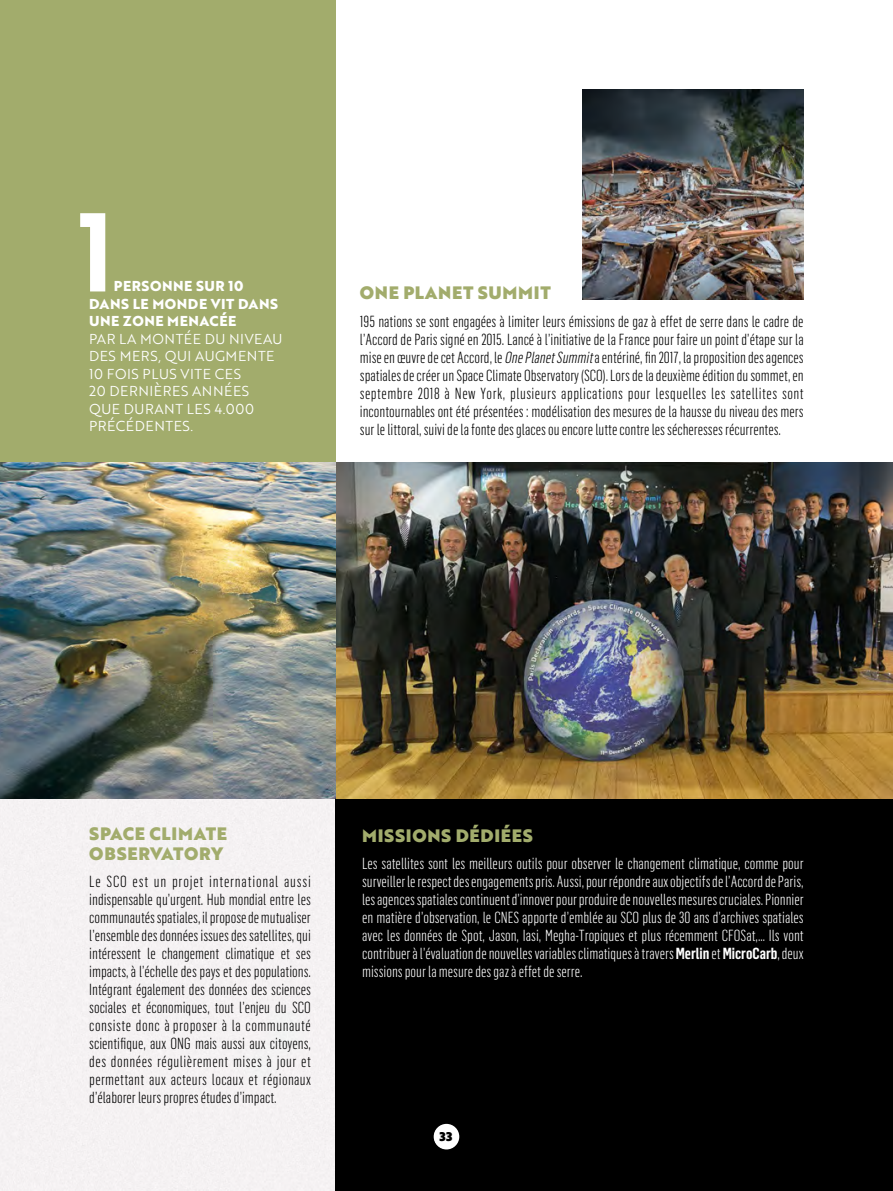
<style>
.page{position:relative;width:893px;height:1191px;background:#fff}
.page>*{position:absolute;margin:0;border:0;box-sizing:border-box;transform-origin:0 0}
.t1{font:105px "Sifonn Basic";color:#fff}
.t2{font:17.5px/19.2px "Brother 1816 Black";letter-spacing:.04em;color:#a2ac6c}
.t3{font:300 15.75px/18px "flamenkuch Cond";color:#000;text-align:justify}
.t4{font:300 15.75px/18px "flamenkuch Cond";color:#fff;text-align:justify}
.t5{font:14px/17.5px "Brother 1816 Book";letter-spacing:.04em;color:#fff}
.t6{font:700 14px/17.5px "Brother 1816 Extra";letter-spacing:.04em;color:#fff}
.t7{font:12.25px "Brother 1816 Black";color:#000}
.s1{font-style:italic}
.s2{font-weight:600}
</style>
<div class="page">
<div style="left:0;top:799px;width:336px;height:392px;background:#f5f2f3"></div>
<div style="left:336px;top:799px;width:557px;height:392px;background:#000"></div>
<div style="left:0;top:0;width:335px;height:472px;background:#a2ac6c"></div>
<img style="left:0;top:463px;width:893px;height:336px">
<div style="left:434px;top:1123px;width:25px;height:26px;background:#fff;border-radius:50%"></div>
<img style="left:582px;top:89px;width:222px;height:210px">
<h1 class="t1" style="left:78px;top:184px;width:34px">1</h1>
<p class="t6" style="left:89px;top:277px;width:190px;text-indent:25px">PERSONNE SUR 10<br>DANS LE MONDE VIT DANS<br>UNE ZONE MENACÉE</p>
<p class="t5" style="left:89px;top:329px;width:195px">PAR LA MONTÉE DU NIVEAU<br>DES MERS, QUI AUGMENTE<br>10 FOIS PLUS VITE CES<br>20 DERNIÈRES ANNÉES<br>QUE DURANT LES 4.000<br>PRÉCÉDENTES.</p>
<p class="t2" style="left:360px;top:282px;width:192px">ONE PLANET SUMMIT</p>
<p class="t3" style="left:360px;top:312px;width:445px">195 nations se sont engagées à limiter leurs émissions de gaz à effet de serre dans le cadre de l’Accord de Paris signé en 2015. Lancé à l’initiative de la France pour faire un point d’étape sur la mise en œuvre de cet Accord, le <span class="s1">OnePlanetSummit</span>a entériné, fin 2017, la proposition des agences spatiales de créer un Space Climate Observatory (SCO). Lors de la deuxième édition du sommet, en septembre 2018 à New York, plusieurs applications pour lesquelles les satellites sont incontournables ont été présentées : modélisation des mesures de la hausse du niveau des mers sur le littoral, suivi de la fonte des glaces ou encore lutte contre les sécheresses récurrentes.</p>
<p class="t2" style="left:89px;top:824px;width:139px">SPACE CLIMATE<br>OBSERVATORY</p>
<p class="t3" style="left:89px;top:872px;width:223px">Le SCO est un projet international aussi indispensable qu’urgent. Hub mondial entre les communautés spatiales, il propose de mutualiser l’ensemble des données issues des satellites, qui intéressent le changement climatique et ses impacts,à l’échelle des pays et des populations.<br>Intégrant également des données des sciences sociales et économiques, tout l’enjeu du SCO consiste donc à proposer à la communauté scientifique, aux ONG mais aussi aux citoyens, des données régulièrement mises à jour et permettant aux acteurs locaux et régionaux d’élaborer leurs propres études d’impact.</p>
<p class="t2" style="left:362px;top:825px;width:172px">MISSIONS DÉDIÉES</p>
<p class="t4" style="left:362px;top:854px;width:443px">Les satellites sont les meilleurs outils pour observer le changement climatique, comme pour surveiller le respect des engagements pris. Aussi, pour répondre aux objectifs de l’Accord de Paris, les agences spatiales continuent d’innover pour produire de nouvelles mesures cruciales. Pionnier en matière d’observation, le CNES apporte d’emblée au SCO plus de 30 ans d’archives spatiales avec les données de Spot, Jason, Iasi, Megha-Tropiques et plus récemment CFOSat,… Ils vont contribuer à l’évaluation de nouvelles variables climatiques à travers <span class="s2">Merlin</span> et <span class="s2">MicroCarb</span>, deux missions pour la mesure des gaz à effet de serre.</p>
<p class="t7" style="left:439px;top:1127px;width:15px">33</p>
</div>
